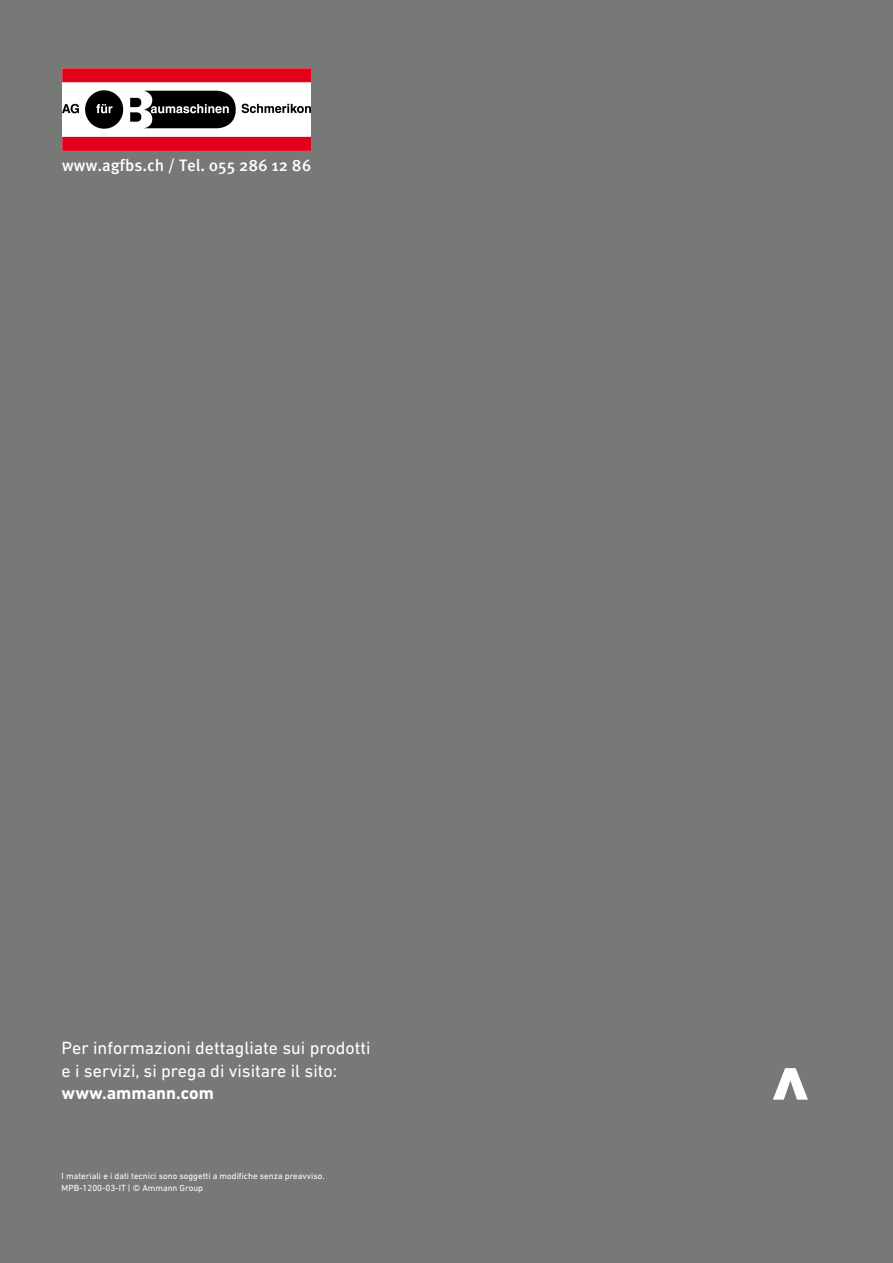
<style>
.page{position:relative;width:893px;height:1263px;background:#777977}
.page>*{position:absolute;margin:0;border:0;box-sizing:border-box;transform-origin:0 0}
.t1{font:18px/22.5px "DIN Next LT Pro";color:#fff}
.t2{font:700 18px "DIN Next LT Pro";color:#fff}
.t3{font:500 16.5px "Meta Pro";color:#fff}
.t4{font:9px/12px "DIN Next LT Pro";color:#fff}
</style>
<div class="page">
<svg style="left:773px;top:1068px;width:35px;height:32px"></svg>
<img style="left:63px;top:68px;width:247px;height:83px">
<h2 class="t3" style="left:62px;top:152px;width:251px">www.agfbs.ch / Tel. 055 286 12 86</h2>
<h1 class="t1" style="left:62px;top:1037px;width:310px">Per informazioni dettagliate sui prodotti e i servizi, si prega di visitare il sito:</h1>
<h1 class="t2" style="left:62px;top:1083px;width:154px">www.ammann.com</h1>
<p class="t4" style="left:62px;top:1169px;width:264px">I materiali e i dati tecnici sono soggetti a modifiche senza preavviso.<br>MPB-1200-03-IT | © Ammann Group</p>
</div>
